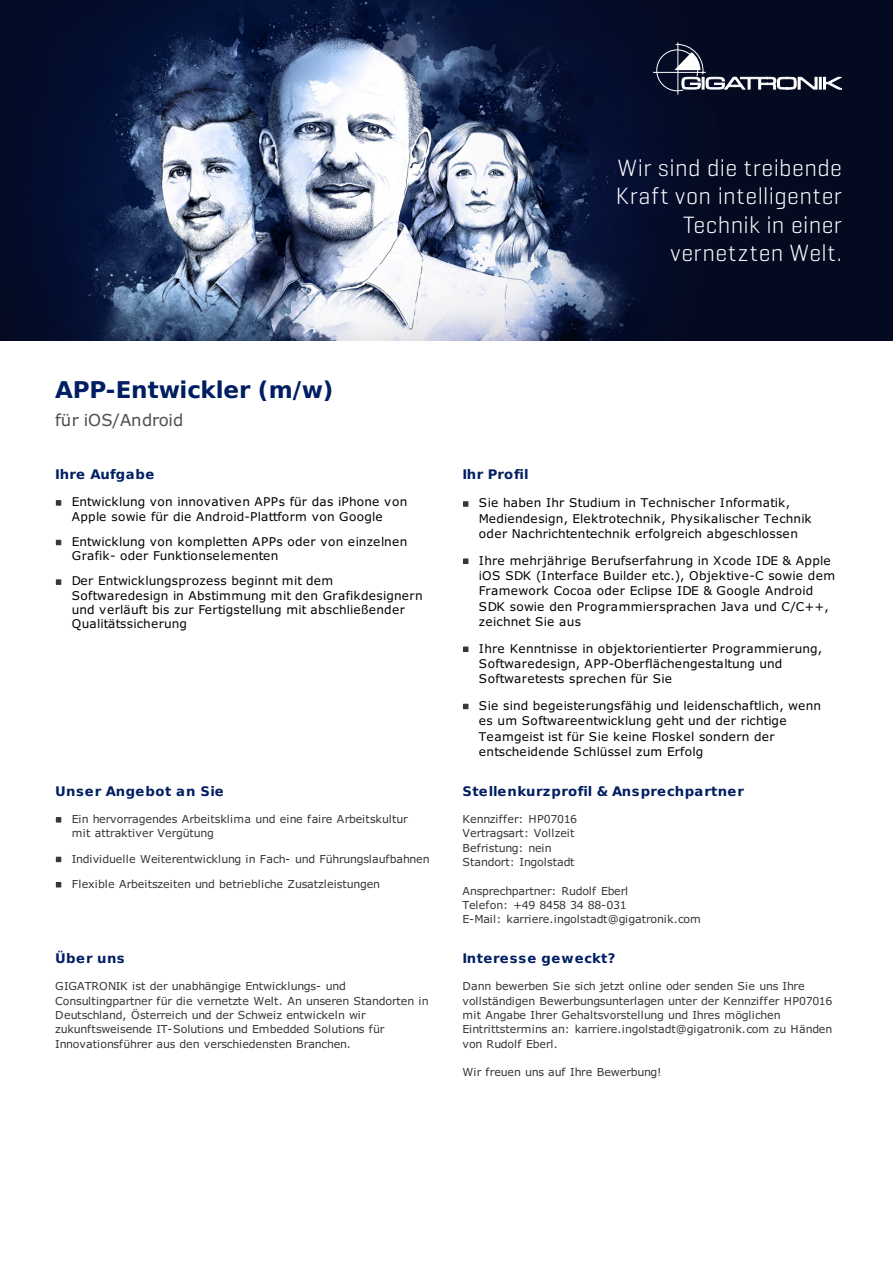
<style>
.page{position:relative;width:893px;height:1263px;background:#fff}
.page>*{position:absolute;margin:0;border:0;box-sizing:border-box;transform-origin:0 0}
.t1{font:300 24px/28.5px "Geogrotesque";letter-spacing:.015em;color:#fff;text-align:right}
.t2{font:700 23.1px "DejaVu Sans";letter-spacing:-.005em;color:#001e62}
.t3{font:16.5px "Verdana";letter-spacing:-.005em;color:#4f4f4e}
.t4{font:700 13.2px "DejaVu Sans";letter-spacing:.04em;color:#001e62}
.t5{font:700 13.2px "DejaVu Sans";letter-spacing:.06em;color:#001e62}
.t6{font:700 13.2px "DejaVu Sans";letter-spacing:.01em;color:#001e62}
.t7{font:12.15px/15.5px "Verdana";letter-spacing:.025em;color:#000}
.t8{font:10.95px/14.2px "Verdana";color:#363636}
.t9{font:10.95px "Verdana";letter-spacing:-.02em;color:#363636}
</style>
<div class="page">
<svg style="left:56px;top:500px;width:5px;height:6px"></svg>
<svg style="left:56px;top:540px;width:5px;height:5px"></svg>
<svg style="left:56px;top:579px;width:5px;height:6px"></svg>
<svg style="left:463px;top:501px;width:5px;height:6px"></svg>
<svg style="left:463px;top:558px;width:5px;height:6px"></svg>
<svg style="left:463px;top:646px;width:5px;height:6px"></svg>
<svg style="left:463px;top:704px;width:5px;height:5px"></svg>
<svg style="left:56px;top:817px;width:5px;height:5px"></svg>
<svg style="left:56px;top:857px;width:5px;height:5px"></svg>
<svg style="left:56px;top:882px;width:5px;height:5px"></svg>
<img style="left:0;top:0;width:893px;height:340px">
<svg style="left:653px;top:43px;width:189px;height:52px;background:#2b3043"></svg>
<p class="t1" style="left:616px;top:153px;width:228px">Wir sind die treibende<br>Kraft von intelligenter<br>Technik in einer vernetzten Welt.</p>
<h2 class="t2" style="left:55px;top:377px;width:279px">APP-Entwickler (m/w)</h2>
<h3 class="t3" style="left:55px;top:409px;width:129px">für iOS/Android</h3>
<p class="t4" style="left:55px;top:466px;width:101px">Ihre Aufgabe</p>
<p class="t7" style="left:72px;top:494px;width:337px;line-height:14.2px">Entwicklung von innovativen APPs für das iPhone von<br>Apple sowie für die Android-Plattform von Google</p>
<p class="t7" style="left:72px;top:534px;width:337px;line-height:14.2px">Entwicklung von kompletten APPs oder von einzelnen<br>Grafik- oder Funktionselementen</p>
<p class="t7" style="left:72px;top:573px;width:352px;line-height:14.2px">Der Entwicklungsprozess beginnt mit dem Softwaredesign in Abstimmung mit den Grafikdesignern und verläuft bis zur Fertigstellung mit abschließender Qualitätssicherung</p>
<p class="t4" style="left:55px;top:783px;width:170px">Unser Angebot an Sie</p>
<p class="t8" style="left:72px;top:812px;width:337px">Ein hervorragendes Arbeitsklima und eine faire Arbeitskultur mit attraktiver Vergütung</p>
<p class="t8" style="left:72px;top:851px;width:359px">Individuelle Weiterentwicklung in Fach- und Führungslaufbahnen</p>
<p class="t8" style="left:72px;top:876px;width:310px">Flexible Arbeitszeiten und betriebliche Zusatzleistungen</p>
<p class="t4" style="left:55px;top:951px;width:71px">Über uns</p>
<p class="t8" style="left:55px;top:979px;width:375px">GIGATRONIK ist der unabhängige Entwicklungs- und Consultingpartner für die vernetzte Welt. An unseren Standorten in Deutschland, Österreich und der Schweiz entwickeln wir zukunftsweisende IT-Solutions und Embedded Solutions für Innovationsführer aus den verschiedensten Branchen.</p>
<p class="t6" style="left:462px;top:466px;width:68px">Ihr Profil</p>
<p class="t7" style="left:479px;top:495px;width:334px">Sie haben Ihr Studium in Technischer Informatik,<br>Mediendesign, Elektrotechnik, Physikalischer Technik oder Nachrichtentechnik erfolgreich abgeschlossen</p>
<p class="t7" style="left:479px;top:552px;width:358px">Ihre mehrjährige Berufserfahrung in Xcode IDE &amp; Apple iOS SDK (Interface Builder etc.), Objektive-C sowie dem Framework Cocoa oder Eclipse IDE &amp; Google Android SDK sowie den Programmiersprachen Java und C/C++, zeichnet Sie aus</p>
<p class="t7" style="left:479px;top:640px;width:345px">Ihre Kenntnisse in objektorientierter Programmierung,<br>Softwaredesign, APP-Oberflächengestaltung und<br>Softwaretests sprechen für Sie</p>
<p class="t7" style="left:479px;top:697px;width:344px">Sie sind begeisterungsfähig und leidenschaftlich, wenn es um Softwareentwicklung geht und der richtige Teamgeist ist für Sie keine Floskel sondern der entscheidende Schlüssel zum Erfolg</p>
<p class="t4" style="left:462px;top:783px;width:283px">Stellenkurzprofil &amp; Ansprechpartner</p>
<p class="t8" style="left:462px;top:812px;width:116px">Kennziffer: HP07016<br>Vertragsart: Vollzeit<br>Befristung: nein<br>Standort: Ingolstadt</p>
<p class="t8" style="left:462px;top:883px;width:240px">Ansprechpartner: Rudolf Eberl<br>Telefon: +49 8458 34 88-031<br>E-Mail: karriere.ingolstadt@gigatronik.com</p>
<p class="t5" style="left:462px;top:951px;width:154px">Interesse geweckt?</p>
<p class="t8" style="left:462px;top:979px;width:372px">Dann bewerben Sie sich jetzt online oder senden Sie uns Ihre vollständigen Bewerbungsunterlagen unter der Kennziffer HP07016 mit Angabe Ihrer Gehaltsvorstellung und Ihres möglichen Eintrittstermins an: karriere.ingolstadt@gigatronik.com zu Händen von Rudolf Eberl.</p>
<p class="t9" style="left:462px;top:1065px;width:201px">Wir freuen uns auf Ihre Bewerbung!</p>
</div>
